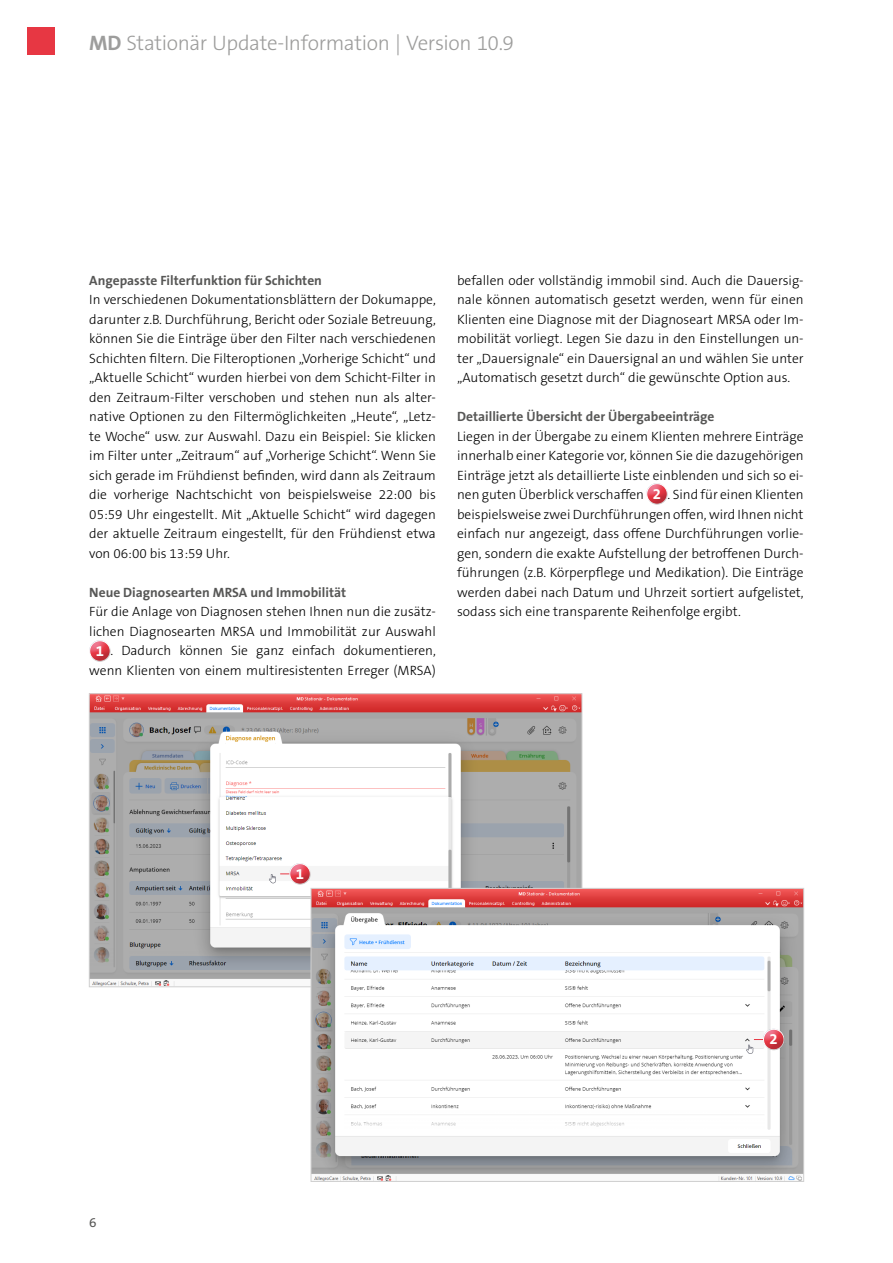
<style>
.page{position:relative;width:893px;height:1263px;background:#fff}
.page>*{position:absolute;margin:0;border:0;box-sizing:border-box;transform-origin:0 0}
.t1{font:300 21px "The Sans B3";letter-spacing:-.015em;color:#9d9d9c}
.t2{font:700 15px "The Sans B7";color:#fff}
.t3{font:300 13.5px/19.5px "The Sans B3";color:#000;text-align:justify}
.t4{font:700 13.5px "The Sans B7";color:#575756}
.t5{font:13.5px "The Sans B5 Plain";color:#575756}
.s1{font-family:"The Sans B7";font-weight:700}
.s2{font-family:"The Sans B7";font-weight:700;font-size:15px;color:#fff}
</style>
<div class="page">
<div style="left:28px;top:28px;width:27px;height:27px;background:#e73743"></div>
<div style="left:82px;top:639px;width:39px;height:25px;background:#000;opacity:.2"></div>
<div style="left:639px;top:482px;width:39px;height:25px;background:#000;opacity:.2"></div>
<img style="left:91px;top:695px;width:489px;height:290px">
<img style="left:313px;top:890px;width:489px;height:290px">
<div style="left:311px;top:888px;width:493px;height:294px;border:1px solid #d0d0d0"></div>
<div style="left:279px;top:854px;width:39px;height:32px;background:#fff"></div>
<div style="left:282px;top:862px;width:39px;height:25px;background:#000;opacity:.2"></div>
<div style="left:752px;top:1020px;width:39px;height:32px;background:#7682a5;opacity:.75"></div>
<div style="left:756px;top:1027px;width:39px;height:26px;background:#000;opacity:.2"></div>
<h1 class="t1" style="left:89px;top:32px;width:426px"><span class="s1">MD</span> Stationär Update-Information | Version 10.9</h1>
<p class="t4" style="left:89px;top:273px;width:234px">Angepasste Filterfunktion für Schichten</p>
<p class="t3" style="left:89px;top:291px;width:348px">In verschiedenen Dokumentationsblättern der Dokumappe, darunter z.B. Durchführung, Bericht oder Soziale Betreuung, können Sie die Einträge über den Filter nach verschiedenen Schichten filtern. Die Filteroptionen „Vorherige Schicht“ und „Aktuelle Schicht“ wurden hierbei von dem Schicht-Filter in den Zeitraum-Filter verschoben und stehen nun als alter&shy;native Optionen zu den Filtermöglichkeiten „Heute“, „Letz&shy;te Woche“ usw. zur Auswahl. Dazu ein Beispiel: Sie klicken im Filter unter „Zeitraum“ auf „Vorherige Schicht“. Wenn Sie sich gerade im Frühdienst befinden, wird dann als Zeitraum die vorherige Nachtschicht von beispielsweise 22:00 bis 05:59 Uhr eingestellt. Mit „Aktuelle Schicht“ wird dagegen der aktuelle Zeitraum eingestellt, für den Frühdienst etwa von 06:00 bis 13:59 Uhr.</p>
<p class="t4" style="left:89px;top:585px;width:258px">Neue Diagnosearten MRSA und Immobilität</p>
<p class="t3" style="left:89px;top:603px;width:348px;text-align:center">Für die Anlage von Diagnosen stehen Ihnen nun die zusätz&shy;lichen Diagnosearten MRSA und Immobilität zur Auswahl <span class="s2">1</span> . Dadurch können Sie ganz einfach dokumentieren, wenn Klienten von einem multiresistenten Erreger (MRSA)</p>
<p class="t3" style="left:457px;top:271px;width:348px">befallen oder vollständig immobil sind. Auch die Dauersig&shy;nale können automatisch gesetzt werden, wenn für einen Klienten eine Diagnose mit der Diagnoseart MRSA oder Im&shy;mobilität vorliegt. Legen Sie dazu in den Einstellungen un&shy;ter „Dauersignale“ ein Dauersignal an und wählen Sie unter „Automatisch gesetzt durch“ die gewünschte Option aus.</p>
<p class="t4" style="left:457px;top:409px;width:259px">Detaillierte Übersicht der Übergabeeinträge</p>
<p class="t3" style="left:457px;top:427px;width:348px">Liegen in der Übergabe zu einem Klienten mehrere Einträge innerhalb einer Kategorie vor, können Sie die dazugehörigen Einträge jetzt als detaillierte Liste einblenden und sich so ei&shy;nen guten Überblick verschaffen <span class="s2">2</span> . Sind für einen Klienten beispielsweise zwei Durchführungen offen, wird Ihnen nicht einfach nur angezeigt, dass offene Durchführungen vorlie&shy;gen, sondern die exakte Aufstellung der betroffenen Durch&shy;führungen (z.B. Körperpflege und Medikation). Die Einträge werden dabei nach Datum und Uhrzeit sortiert aufgelistet, sodass sich eine transparente Reihenfolge ergibt.</p>
<p class="t5" style="left:89px;top:1215px;width:9px">6</p>
<p class="t2" style="left:296px;top:866px;width:10px">1</p>
<p class="t2" style="left:770px;top:1031px;width:10px">2</p>
</div>
